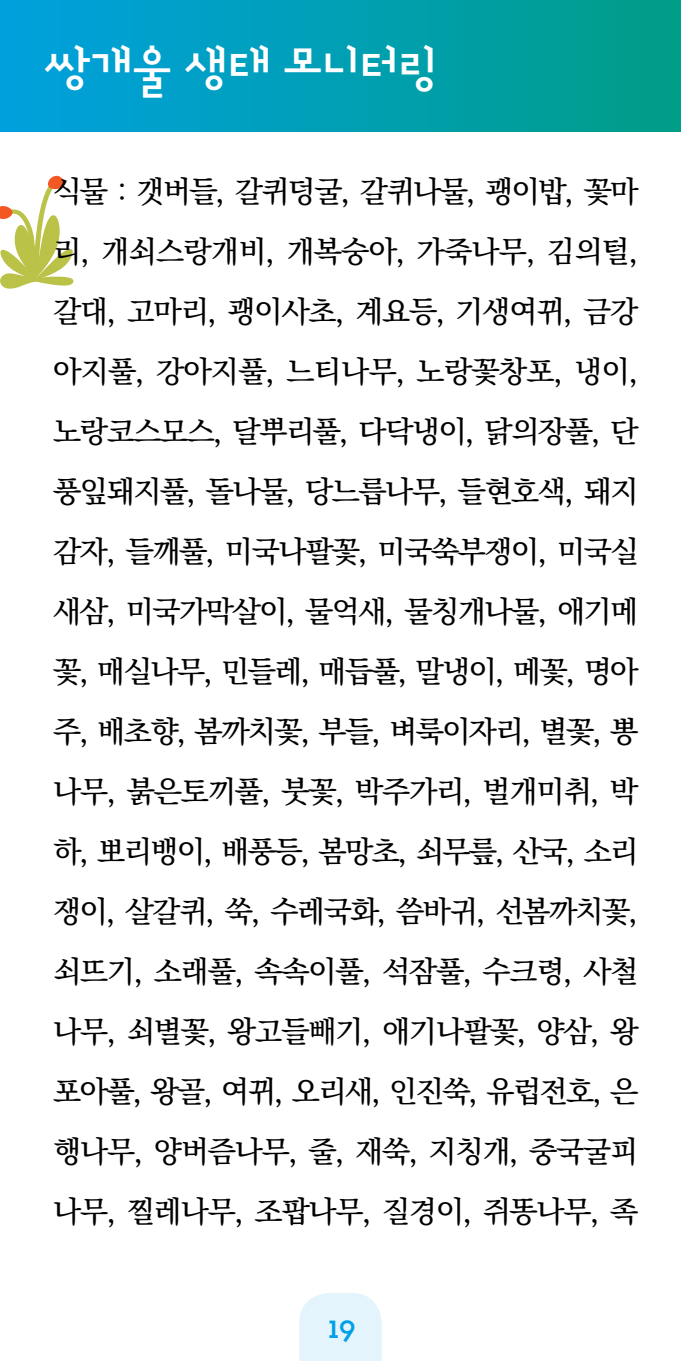
<style>
.page{position:relative;width:681px;height:1361px;background:#fff}
.page>*{position:absolute;margin:0;border:0;box-sizing:border-box;transform-origin:0 0}
.t1{font:700 48px "designhouse";letter-spacing:-.025em;color:#fff}
.t2{font:700 36px "designhouse";color:#00a0e9}
.t3{font:500 30px/60px "Ko Pub World Batang";letter-spacing:-.035em;color:#000;text-align:justify}
</style>
<div class="page">
<svg style="left:299px;top:1293px;width:82px;height:68px;background:#e5f4fd"></svg>
<div style="left:0;top:0;width:680px;height:132px;background:linear-gradient(to right,#00a1e0,#009d88)"></div>
<svg style="left:0;top:175px;width:74px;height:114px"></svg>
<h1 class="t1" style="left:43px;top:42px;width:395px">쌍개울 생태 모니터링</h1>
<p class="t3" style="left:53px;top:162px;width:586px">식물 : 갯버들, 갈퀴덩굴, 갈퀴나물, 괭이밥, 꽃마 리, 개쇠스랑개비, 개복숭아, 가죽나무, 김의털, 갈대, 고마리, 괭이사초, 계요등, 기생여뀌, 금강 아지풀, 강아지풀, 느티나무, 노랑꽃창포, 냉이, 노랑코스모스, 달뿌리풀, 다닥냉이, 닭의장풀, 단 풍잎돼지풀, 돌나물, 당느릅나무, 들현호색, 돼지 감자, 들깨풀, 미국나팔꽃, 미국쑥부쟁이, 미국실 새삼, 미국가막살이, 물억새, 물칭개나물, 애기메 꽃, 매실나무, 민들레, 매듭풀, 말냉이, 메꽃, 명아 주, 배초향, 봄까치꽃, 부들, 벼룩이자리, 별꽃, 뽕 나무, 붉은토끼풀, 붓꽃, 박주가리, 벌개미취, 박 하, 뽀리뱅이, 배풍등, 봄망초, 쇠무릎, 산국, 소리 쟁이, 살갈퀴, 쑥, 수레국화, 씀바귀, 선봄까치꽃, 쇠뜨기, 소래풀, 속속이풀, 석잠풀, 수크령, 사철 나무, 쇠별꽃, 왕고들빼기, 애기나팔꽃, 양삼, 왕 포아풀, 왕골, 여뀌, 오리새, 인진쑥, 유럽전호, 은 행나무, 양버즘나무, 줄, 재쑥, 지칭개, 중국굴피 나무, 찔레나무, 조팝나무, 질경이, 쥐똥나무, 족</p>
<p class="t2" style="left:327px;top:1312px;width:29px">19</p>
</div>
